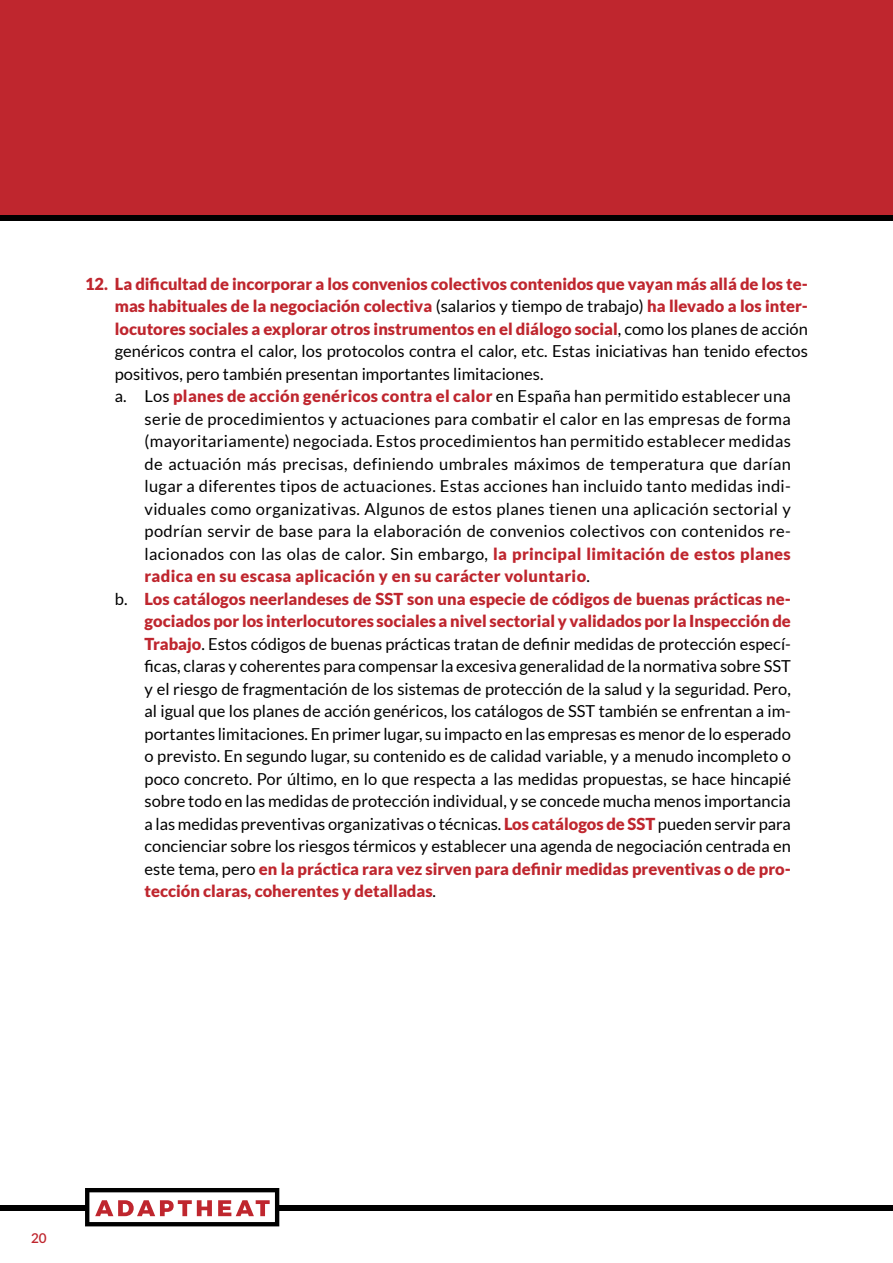
<style>
.page{position:relative;width:893px;height:1263px;background:#fff}
.page>*{position:absolute;margin:0;border:0;box-sizing:border-box;transform-origin:0 0}
.t1{font:16.5px "Lato";color:#000}
.t2{font:900 16.5px/22.5px "Lato";color:#bf262e}
.t3{font:16.5px "Lato";letter-spacing:.02em;color:#000}
.t4{font:900 16.5px "Lato";letter-spacing:.02em;color:#bf262e}
.t5{font:600 13.5px "Lato";color:#bf262e}
.s1{font-weight:400;color:#000}
.s2{font-weight:900;color:#bf262e}
</style>
<div class="page">
<div style="left:0;top:0;width:893px;height:218px;background:#bf262e"></div>
<div style="left:0;top:1205px;width:893px;height:6px;background:#000"></div>
<svg style="left:85px;top:1188px;width:194px;height:38px"></svg>
<div style="left:0;top:216px;width:893px;height:5px;background:#000"></div>
<p class="t2" style="left:115px;top:272px;width:695px;text-indent:-30px">12. La dificultad de incorporar a los convenios colectivos contenidos que vayan más allá de los te&shy;mas habituales de la negociación colectiva <span class="s1">(salarios y tiempo de trabajo)</span> ha llevado a los inter&shy;locutores sociales a explorar otros instrumentos en el diálogo social<span class="s1">, como los planes de acción genéricos contra el calor, los protocolos contra el calor, etc. Estas iniciativas han tenido efectos positivos, pero también presentan importantes limitaciones.<br>a. Los</span> planes de acción genéricos contra el calor <span class="s1">en España han permitido establecer una</span></p>
<p class="t3" style="left:145px;top:410px;width:648px">serie de procedimientos y actuaciones para combatir el calor en las empresas de forma</p>
<p class="t3" style="left:145px;top:432px;width:648px">(mayoritariamente) negociada. Estos procedimientos han permitido establecer medidas</p>
<p class="t3" style="left:145px;top:455px;width:648px">de actuación más precisas, definiendo umbrales máximos de temperatura que darían</p>
<p class="t3" style="left:145px;top:477px;width:648px">lugar a diferentes tipos de actuaciones. Estas acciones han incluido tanto medidas indi-</p>
<p class="t3" style="left:145px;top:500px;width:648px">viduales como organizativas. Algunos de estos planes tienen una aplicación sectorial y</p>
<p class="t3" style="left:145px;top:522px;width:648px">podrían servir de base para la elaboración de convenios colectivos con contenidos re-</p>
<p class="t3" style="left:145px;top:545px;width:648px">lacionados con las olas de calor. Sin embargo, <span class="s2">la principal limitación de estos planes</span></p>
<p class="t4" style="left:145px;top:567px;width:447px">radica en su escasa aplicación y en su carácter voluntario<span class="s1">.</span></p>
<p class="t2" style="left:115px;top:587px;width:678px"><span class="s1">b.</span> Los catálogos neerlandeses de SST son una especie de códigos de buenas prácticas ne-</p>
<p class="t2" style="left:145px;top:610px;width:648px">gociados por los interlocutores sociales a nivel sectorial y validados por la Inspección de</p>
<p class="t1" style="left:145px;top:635px;width:648px"><span class="s2">Trabajo</span>. Estos códigos de buenas prácticas tratan de definir medidas de protección especí-</p>
<p class="t1" style="left:145px;top:657px;width:648px">ficas, claras y coherentes para compensar la excesiva generalidad de la normativa sobre SST</p>
<p class="t1" style="left:145px;top:680px;width:648px">y el riesgo de fragmentación de los sistemas de protección de la salud y la seguridad. Pero,</p>
<p class="t1" style="left:145px;top:702px;width:648px">al igual que los planes de acción genéricos, los catálogos de SST también se enfrentan a im-</p>
<p class="t1" style="left:145px;top:725px;width:648px">portantes limitaciones. En primer lugar, su impacto en las empresas es menor de lo esperado</p>
<p class="t1" style="left:145px;top:747px;width:648px">o previsto. En segundo lugar, su contenido es de calidad variable, y a menudo incompleto o</p>
<p class="t1" style="left:145px;top:770px;width:648px">poco concreto. Por último, en lo que respecta a las medidas propuestas, se hace hincapié</p>
<p class="t1" style="left:145px;top:792px;width:648px">sobre todo en las medidas de protección individual, y se concede mucha menos importancia</p>
<p class="t1" style="left:145px;top:815px;width:648px">a las medidas preventivas organizativas o técnicas. <span class="s2">Los catálogos de SST</span> pueden servir para</p>
<p class="t1" style="left:145px;top:837px;width:648px">concienciar sobre los riesgos térmicos y establecer una agenda de negociación centrada en</p>
<p class="t2" style="left:145px;top:857px;width:648px"><span class="s1">este tema, pero</span> en la práctica rara vez sirven para definir medidas preventivas o de pro-</p>
<p class="t2" style="left:145px;top:880px;width:293px">tección claras, coherentes y detalladas<span class="s1">.</span></p>
<p class="t5" style="left:31px;top:1228px;width:17px">20</p>
</div>
